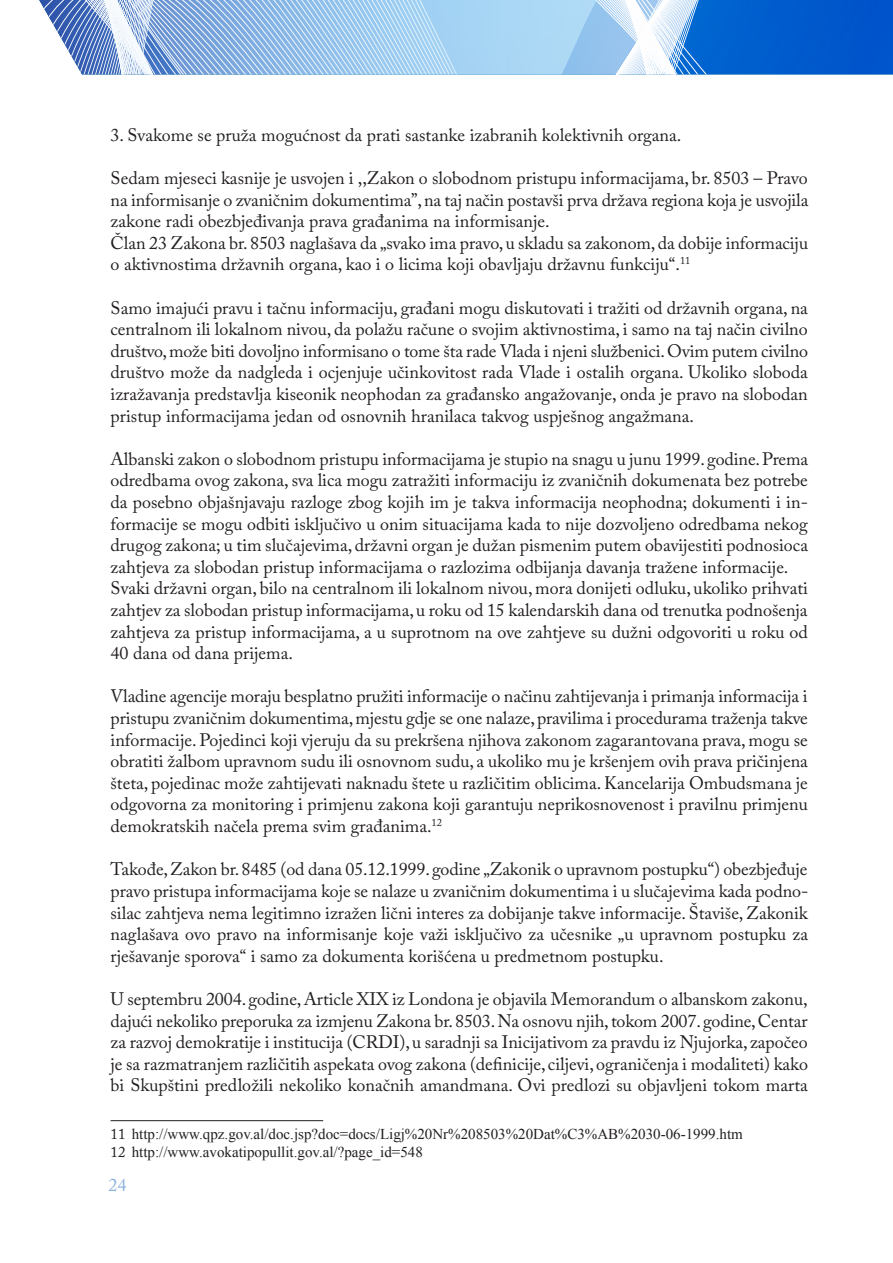
<style>
.page{position:relative;width:893px;height:1263px;background:#fff}
.page>*{position:absolute;margin:0;border:0;box-sizing:border-box;transform-origin:0 0}
.t1{font:18px/21.6px "Adobe Caslon Pro";color:#231f20;text-align:justify}
.t2{font:18px "Adobe Caslon Pro";color:#8ab1de}
.t3{font:15px/18px "Times New Roman";color:#231f20}
.s1{font-family:"Adobe Caslon Pro"}
</style>
<div class="page">
<svg style="left:39px;top:0;width:854px;height:74px;background:#7fafe4"></svg>
<hr style="left:111px;top:1120px;width:212px;height:1px;background:#231f20">
<p class="t1" style="left:111px;top:124px;width:572px">3. Svakome se pruža mogućnost da prati sastanke izabranih kolektivnih organa.</p>
<p class="t1" style="left:111px;top:167px;width:699px;text-align:left">Sedam mjeseci kasnije je usvojen i ,,Zakon o slobodnom pristupu informacijama, br. 8503 – Pravo na informisanje o zvaničnim dokumentima”, na taj način postavši prva država regiona koja je usvojila zakone radi obezbjeđivanja prava građanima na informisanje.<br>Član 23 Zakona br. 8503 naglašava da „svako ima pravo, u skladu sa zakonom, da dobije informaciju o aktivnostima državnih organa, kao i o licima koji obavljaju državnu funkciju“.<sup>11</sup></p>
<p class="t1" style="left:111px;top:297px;width:699px">Samo imajući pravu i tačnu informaciju, građani mogu diskutovati i tražiti od državnih organa, na centralnom ili lokalnom nivou, da polažu račune o svojim aktivnostima, i samo na taj način civilno društvo, može biti dovoljno informisano o tome šta rade Vlada i njeni službenici. Ovim putem civilno društvo može da nadgleda i ocjenjuje učinkovitost rada Vlade i ostalih organa. Ukoliko sloboda izražavanja predstavlja kiseonik neophodan za građansko angažovanje, onda je pravo na slobodan pristup informacijama jedan od osnovnih hranilaca takvog uspješnog angažmana.</p>
<p class="t1" style="left:111px;top:448px;width:699px;text-align:left">Albanski zakon o slobodnom pristupu informacijama je stupio na snagu u junu 1999. godine. Prema odredbama ovog zakona, sva lica mogu zatražiti informaciju iz zvaničnih dokumenata bez potrebe da posebno objašnjavaju razloge zbog kojih im je takva informacija neophodna; dokumenti i in&shy;formacije se mogu odbiti isključivo u onim situacijama kada to nije dozvoljeno odredbama nekog drugog zakona; u tim slučajevima, državni organ je dužan pismenim putem obavijestiti podnosioca zahtjeva za slobodan pristup informacijama o razlozima odbijanja davanja tražene informacije.<br>Svaki državni organ, bilo na centralnom ili lokalnom nivou, mora donijeti odluku, ukoliko prihvati zahtjev za slobodan pristup informacijama, u roku od 15 kalendarskih dana od trenutka podnošenja zahtjeva za pristup informacijama, a u suprotnom na ove zahtjeve su dužni odgovoriti u roku od 40 dana od dana prijema.</p>
<p class="t1" style="left:111px;top:685px;width:699px">Vladine agencije moraju besplatno pružiti informacije o načinu zahtijevanja i primanja informacija i pristupu zvaničnim dokumentima, mjestu gdje se one nalaze, pravilima i procedurama traženja takve informacije. Pojedinci koji vjeruju da su prekršena njihova zakonom zagarantovana prava, mogu se obratiti žalbom upravnom sudu ili osnovnom sudu, a ukoliko mu je kršenjem ovih prava pričinjena šteta, pojedinac može zahtijevati naknadu štete u različitim oblicima. Kancelarija Ombudsmana je odgovorna za monitoring i primjenu zakona koji garantuju neprikosnovenost i pravilnu primjenu demokratskih načela prema svim građanima.<sup>12</sup></p>
<p class="t1" style="left:111px;top:858px;width:699px">Takođe, Zakon br. 8485 (od dana 05.12.1999. godine „Zakonik o upravnom postupku“) obezbjeđuje pravo pristupa informacijama koje se nalaze u zvaničnim dokumentima i u slučajevima kada podno&shy;silac zahtjeva nema legitimno izražen lični interes za dobijanje takve informacije. Štaviše, Zakonik naglašava ovo pravo na informisanje koje važi isključivo za učesnike „u upravnom postupku za rješavanje sporova“ i samo za dokumenta korišćena u predmetnom postupku.</p>
<p class="t1" style="left:111px;top:988px;width:699px">U septembru 2004. godine, Article XIX iz Londona je objavila Memorandum o albanskom zakonu, dajući nekoliko preporuka za izmjenu Zakona br. 8503. Na osnovu njih, tokom 2007. godine, Centar za razvoj demokratije i institucija (CRDI), u saradnji sa Inicijativom za pravdu iz Njujorka, započeo je sa razmatranjem različitih aspekata ovog zakona (definicije, ciljevi, ograničenja i modaliteti) kako bi Skupštini predložili nekoliko konačnih amandmana. Ovi predlozi su objavljeni tokom marta</p>
<p class="t3" style="left:111px;top:1124px;width:634px"><span class="s1">11</span> http://www.qpz.gov.al/doc.jsp?doc=docs/Ligj%20Nr%208503%20Dat%C3%AB%2030-06-1999.htm<br><span class="s1">12</span> http://www.avokatipopullit.gov.al/?page_id=548</p>
<p class="t2" style="left:109px;top:1174px;width:19px">24</p>
</div>
